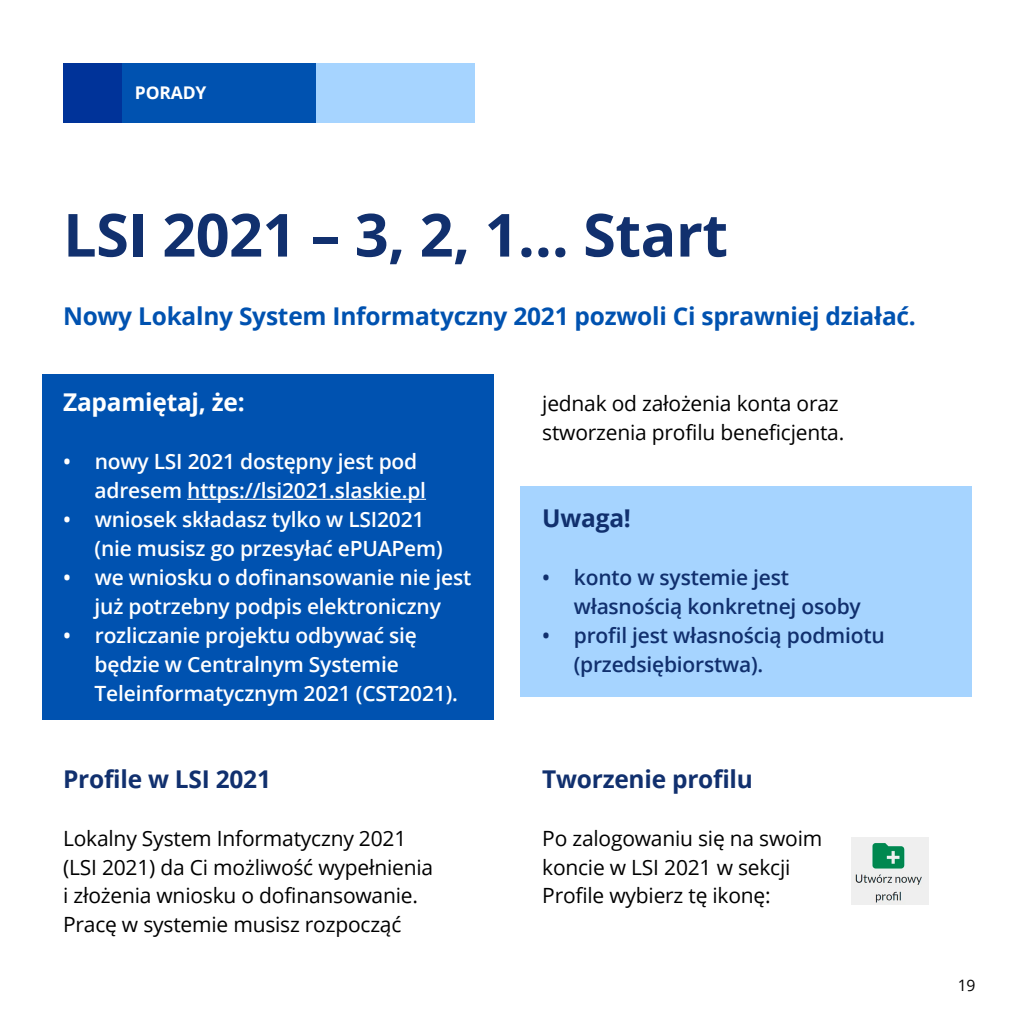
<style>
.page{position:relative;width:1017px;height:1017px;background:#fff}
.page>*{position:absolute;margin:0;border:0;box-sizing:border-box;transform-origin:0 0}
.t1{font:700 59.5px "Open Sans";letter-spacing:-.01em;color:#11306e}
.t2{font:700 24.5px "Open Sans";letter-spacing:-.01em;color:#0052b0}
.t3{font:700 24.5px "Open Sans";letter-spacing:-.01em;color:#11306e}
.t4{font:700 24.5px "Open Sans";letter-spacing:-.01em;color:#fff}
.t5{font:600 21px/29.1px "Open Sans";letter-spacing:-.01em;color:#fff}
.t6{font:21px/29.1px "Open Sans";letter-spacing:-.01em;color:#000}
.t7{font:600 21px/29.1px "Open Sans";letter-spacing:-.01em;color:#11306e}
.t8{font:700 17.5px "Open Sans";letter-spacing:-.01em;color:#fff}
.t9{font:15.75px "Open Sans";color:#000}
</style>
<div class="page">
<div style="left:520px;top:486px;width:452px;height:211px;background:#a6d4ff"></div>
<div style="left:43px;top:375px;width:451px;height:345px;background:#0052b0"></div>
<div style="left:63px;top:63px;width:60px;height:60px;background:#039"></div>
<div style="left:123px;top:63px;width:193px;height:60px;background:#0052b0"></div>
<div style="left:316px;top:63px;width:159px;height:60px;background:#a6d4ff"></div>
<hr style="left:187px;top:499px;width:239px;height:1px;background:#fff">
<img style="left:851px;top:837px;width:78px;height:68px">
<p class="t8" style="left:135px;top:81px;width:73px">PORADY</p>
<h1 class="t1" style="left:63px;top:193px;width:666px">LSI 2021 – 3, 2, 1… Start</h1>
<h2 class="t2" style="left:63px;top:299px;width:854px">Nowy Lokalny System Informatyczny 2021 pozwoli Ci sprawniej działać.</h2>
<p class="t4" style="left:63px;top:385px;width:183px">Zapamiętaj, że:</p>
<p class="t5" style="left:95px;top:446px;width:333px;text-indent:-32px">• nowy LSI 2021 dostępny jest pod adresem https://lsi2021.slaskie.pl</p>
<p class="t5" style="left:95px;top:504px;width:350px;text-indent:-32px">• wniosek składasz tylko w LSI2021 (nie musisz go przesyłać ePUAPem)</p>
<p class="t5" style="left:63px;top:562px;width:410px;text-align:center">• we wniosku o dofinansowanie nie jest już potrzebny podpis elektroniczny</p>
<p class="t5" style="left:95px;top:620px;width:365px;text-indent:-32px">• rozliczanie projektu odbywać się będzie w Centralnym Systemie<br>Teleinformatycznym 2021 (CST2021).</p>
<h3 class="t3" style="left:63px;top:761px;width:209px">Profile w LSI 2021</h3>
<p class="t6" style="left:63px;top:823px;width:372px">Lokalny System Informatyczny 2021 (LSI 2021) da Ci możliwość wypełnienia i złożenia wniosku o dofinansowanie.<br>Pracę w systemie musisz rozpocząć</p>
<p class="t6" style="left:542px;top:388px;width:304px">jednak od założenia konta oraz stworzenia profilu beneficjenta.</p>
<h3 class="t3" style="left:542px;top:500px;width:90px">Uwaga!</h3>
<p class="t7" style="left:574px;top:562px;width:289px;text-indent:-32px">• konto w systemie jest własnością konkretnej osoby</p>
<p class="t7" style="left:574px;top:620px;width:312px;text-indent:-32px">• profil jest własnością podmiotu (przedsiębiorstwa).</p>
<h3 class="t3" style="left:542px;top:761px;width:212px">Tworzenie profilu</h3>
<p class="t6" style="left:542px;top:823px;width:282px">Po zalogowaniu się na swoim koncie w LSI 2021 w sekcji<br>Profile wybierz tę ikonę:</p>
<p class="t9" style="left:958px;top:974px;width:19px">19</p>
</div>
